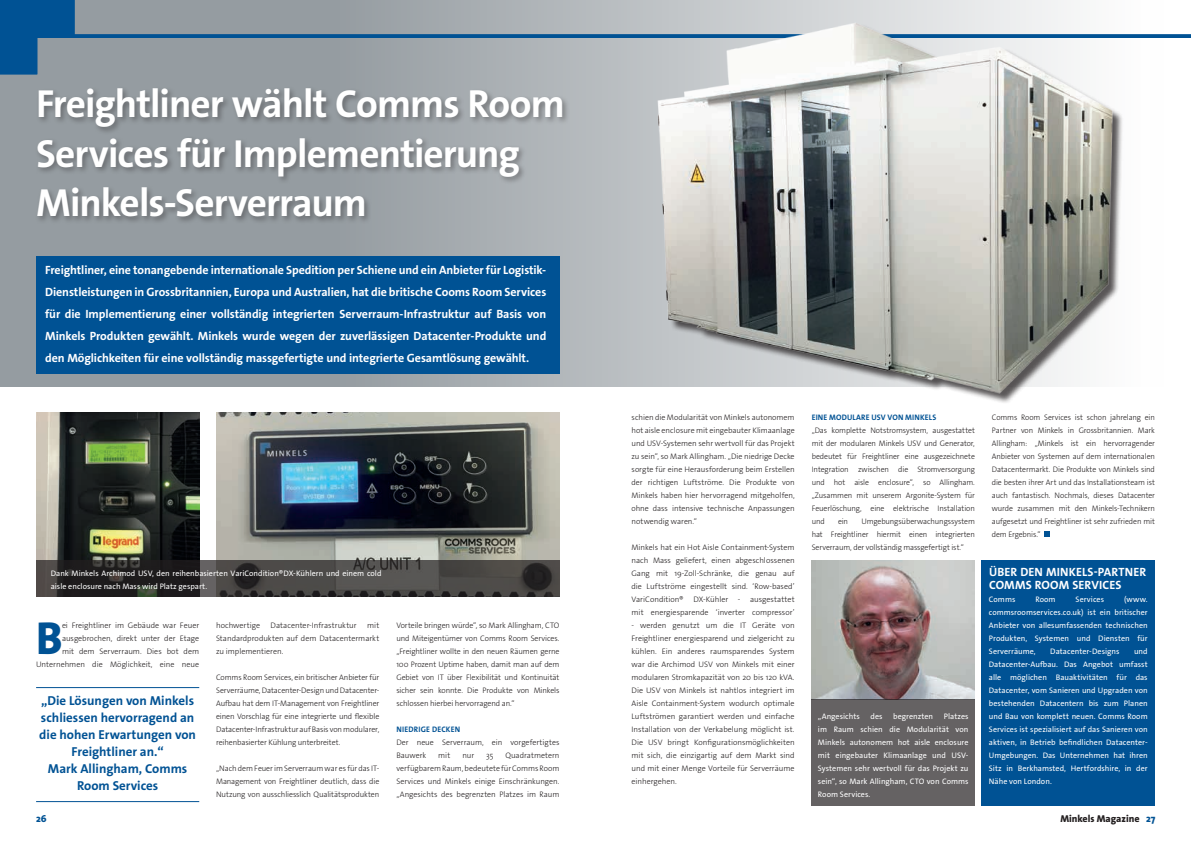
<style>
.page{position:relative;width:1191px;height:842px;background:#fff}
.page>*{position:absolute;margin:0;border:0;box-sizing:border-box;transform-origin:0 0}
.t1{font:800 46.5px "The Sans Os F";color:#005294}
.t2{font:700 39.4px/49.2px "The Sans Os F";letter-spacing:-.025em;color:#fff}
.t3{font:700 13px/17px "The Sans Os F";color:#005294;text-align:center}
.t4{font:700 12px/22px "The Sans Os F";letter-spacing:-.01em;color:#fff;text-align:justify}
.t5{font:800 10px "The Sans Os F";color:#231f20}
.t6{font:800 10px "The Sans Os F";color:#005294}
.t7{font:300 8px/13px "The Sans Os F";letter-spacing:-.005em;color:#231f20;text-align:justify}
.t8{font:8px/13px "The Sans Os F";letter-spacing:.005em;color:#fff;text-align:justify}
.t9{font:700 8px "The Sans Os F";letter-spacing:.02em;color:#005294}
.s1{color:#005294}
</style>
<div class="page">
<svg style="left:0;top:74px;width:649px;height:313px;background:#a5abaf"></svg>
<svg style="left:0;top:0;width:1191px;height:74px;background:#9caab5"></svg>
<img style="left:649px;top:15px;width:472px;height:386px">
<img style="left:36px;top:412px;width:163px;height:148px">
<img style="left:216px;top:412px;width:343px;height:148px">
<svg style="left:36px;top:560px;width:523px;height:37px;background:#3d3b3a"></svg>
<div style="left:35px;top:86px;width:535px;height:139px;background:#231f20;opacity:.4"></div>
<div style="left:36px;top:256px;width:523px;height:118px;background:#005294"></div>
<hr style="left:36px;top:687px;width:163px;height:1px;background:#005294">
<hr style="left:36px;top:801px;width:163px;height:1px;background:#005294">
<svg style="left:1044px;top:531px;width:5px;height:6px"></svg>
<img style="left:811px;top:561px;width:163px;height:139px">
<div style="left:981px;top:561px;width:174px;height:245px;background:#005294"></div>
<div style="left:811px;top:700px;width:163px;height:106px;background:#656263"></div>
<h2 class="t2" style="left:36px;top:80px;width:530px">Freightliner wählt Comms Room<br>Services für Implementierung<br>Minkels-Serverraum</h2>
<p class="t4" style="left:45px;top:259px;width:503px">Freightliner, eine tonangebende internationale Spedition per Schiene und ein Anbieter für Logistik-Dienstleistungen in Grossbritannien, Europa und Australien, hat die britische Cooms Room Services für die Implementierung einer vollständig integrierten Serverraum-Infrastruktur auf Basis von Minkels Produkten gewählt. Minkels wurde wegen der zuverlässigen Datacenter-Produkte und den Möglichkeiten für eine vollständig massgefertigte und integrierte Gesamtlösung gewählt.</p>
<p class="t8" style="left:51px;top:566px;width:332px">Dank Minkels Archimod USV, den reihenbasierten VariCondition®DX-Kühlern und einem cold aisle enclosure nach Mass wird Platz gespart.</p>
<p class="t7" style="left:36px;top:618px;width:165px;text-align:right">ei Freightliner im Gebäude war Feuer ausgebrochen, direkt unter der Etage<br>mit dem Serverraum. Dies bot dem Unternehmen die Möglichkeit, eine neue</p>
<p class="t7" style="left:216px;top:618px;width:46px">hochwertige</p>
<p class="t7" style="left:271px;top:618px;width:87px">Datacenter-Infrastruktur</p>
<p class="t7" style="left:216px;top:618px;width:165px;text-indent:151px">mit Standardprodukten auf dem Datacentermarkt zu implementieren.</p>
<p class="t7" style="left:216px;top:670px;width:165px">Comms Room Services, ein britischer Anbieter für Serverräume, Datacenter-Design und Datacenter-Aufbau hat dem IT-Management von Freightliner einen Vorschlag für eine integrierte und flexible Datacenter-Infrastruktur auf Basis von modularer, reihenbasierter Kühlung unterbreitet.</p>
<p class="t7" style="left:216px;top:761px;width:165px">„Nach dem Feuer im Serverraum war es für das IT-Management von Freightliner deutlich, dass die Nutzung von ausschliesslich Qualitätsprodukten</p>
<h1 class="t1" style="left:36px;top:608px;width:28px">B</h1>
<h3 class="t3" style="left:39px;top:692px;width:158px">„Die Lösungen von Minkels schliessen hervorragend an die hohen Erwartungen von<br>Freightliner an.“<br>Mark Allingham, Comms<br>Room Services</h3>
<p class="t7" style="left:396px;top:618px;width:165px">Vorteile bringen würde“, so Mark Allingham, CTO und Miteigentümer von Comms Room Services. „Freightliner wollte in den neuen Räumen gerne 100 Prozent Uptime haben, damit man auf dem Gebiet von IT über Flexibilität und Kontinuität sicher sein konnte. Die Produkte von Minkels schlossen hierbei hervorragend an.“</p>
<p class="t9" style="left:396px;top:724px;width:11px">Niedrige</p>
<p class="t9" style="left:432px;top:724px;width:11px">Decken</p>
<p class="t7" style="left:396px;top:735px;width:165px">Der neue Serverraum, ein vorgefertigtes<br>Bauwerk</p>
<p class="t7" style="left:396px;top:748px;width:165px;text-indent:109px">Quadratmetern verfügbarem Raum, bedeutete für Comms Room Services und Minkels einige Einschränkungen. „Angesichts des begrenzten Platzes im Raum</p>
<p class="t7" style="left:438px;top:748px;width:14px">mit</p>
<p class="t7" style="left:462px;top:748px;width:13px">nur</p>
<p class="t7" style="left:486px;top:748px;width:9px">35</p>
<p class="t7" style="left:631px;top:410px;width:165px">schien die Modularität von Minkels autonomem hot aisle enclosure mit eingebauter Klimaanlage und USV-Systemen sehr wertvoll für das Projekt zu sein“, so Mark Allingham. „Die niedrige Decke sorgte für eine Herausforderung beim Erstellen der richtigen Luftströme. Die Produkte von Minkels haben hier hervorragend mitgeholfen, ohne dass intensive technische Anpassungen notwendig waren.“</p>
<p class="t7" style="left:631px;top:540px;width:165px">Minkels hat ein Hot Aisle Containment-System nach Mass geliefert, einen abgeschlossenen Gang mit 19-Zoll-Schränke, die genau auf die Luftströme eingestellt sind. ‘Row-based’ VariCondition® DX-Kühler - ausgestattet mit energiesparende ‘inverter compressor’</p>
<p class="t7" style="left:631px;top:618px;width:165px">- werden genutzt um die IT Geräte von Freightliner energiesparend und zielgericht zu kühlen. Ein anderes raumsparendes System war die Archimod USV von Minkels mit einer modularen Stromkapazität von 20 bis 120 kVA.<br>Die USV von Minkels ist nahtlos integriert im Aisle Containment-System wodurch optimale Luftströmen garantiert werden und einfache Installation von der Verkabelung möglicht ist.<br>Die USV bringt Konfigurationsmöglichkeiten mit sich, die einzigartig auf dem Markt sind und mit einer Menge Vorteile für Serverräume einhergehen.</p>
<p class="t9" style="left:811px;top:412px;width:24px">Eine modulare</p>
<p class="t9" style="left:871px;top:412px;width:23px">USV von</p>
<p class="t9" style="left:905px;top:412px;width:12px">Minkels</p>
<p class="t7" style="left:811px;top:423px;width:165px">„Das komplette Notstromsystem, ausgestattet mit der modularen Minkels USV und Generator, bedeutet für Freightliner eine ausgezeichnete Integration zwischen die Stromversorgung und hot aisle enclosure“, so Allingham. „Zusammen mit unserem Argonite-System für Feuerlöschung, eine elektrische Installation und</p>
<p class="t7" style="left:811px;top:514px;width:165px;text-indent:50px">Umgebungsüberwachungssystem hat Freightliner hiermit einen integrierten Serverraum, der vollständig massgefertigt ist.“</p>
<p class="t7" style="left:838px;top:514px;width:12px">ein</p>
<p class="t8" style="left:818px;top:709px;width:43px">„Angesichts</p>
<p class="t8" style="left:870px;top:709px;width:14px">des</p>
<p class="t8" style="left:893px;top:709px;width:42px">begrenzten</p>
<p class="t8" style="left:818px;top:709px;width:152px;text-indent:126px">Platzes im Raum schien die Modularität von Minkels autonomem hot aisle enclosure mit eingebauter Klimaanlage und USV-Systemen sehr wertvoll für das Projekt zu sein“, so Mark Allingham, CTO von Comms Room Services.</p>
<p class="t7" style="left:991px;top:410px;width:165px">Comms Room Services ist schon jahrelang ein Partner von Minkels in Grossbritannien. Mark Allingham: „Minkels ist ein hervorragender Anbieter von Systemen auf dem internationalen Datacentermarkt. Die Produkte von Minkels sind die besten ihrer Art und das Installationsteam ist auch fantastisch. Nochmals, dieses Datacenter wurde zusammen mit den Minkels-Technikern aufgesetzt und Freightliner ist sehr zufrieden mit dem Ergebnis.“</p>
<h3 class="t4" style="left:989px;top:560px;width:16px">Über</h3>
<h3 class="t4" style="left:1020px;top:560px;width:8px">den</h3>
<h3 class="t4" style="left:1046px;top:560px;width:18px">Minkels</h3>
<h3 class="t4" style="left:1093px;top:560px;width:19px">-Partner</h3>
<h3 class="t4" style="left:989px;top:573px;width:17px">Comms</h3>
<h3 class="t4" style="left:1034px;top:573px;width:17px">Room</h3>
<h3 class="t4" style="left:1072px;top:573px;width:14px">Services</h3>
<p class="t8" style="left:989px;top:592px;width:28px">Comms</p>
<p class="t8" style="left:1035px;top:592px;width:22px">Room</p>
<p class="t8" style="left:1075px;top:592px;width:30px">Services</p>
<p class="t8" style="left:989px;top:592px;width:160px;text-indent:135px">(www. commsroomservices.co.uk) ist ein britischer Anbieter von allesumfassenden technischen Produkten, Systemen und Diensten für Serverräume,</p>
<p class="t8" style="left:989px;top:644px;width:160px;text-indent:145px">und Datacenter-Aufbau. Das Angebot umfasst alle möglichen Bauaktivitäten für das Datacenter, vom Sanieren und Upgraden von bestehenden Datacentern bis zum Planen und Bau von komplett neuen. Comms Room Services ist spezialisiert auf das Sanieren von aktiven, in Betrieb befindlichen Datacenter-Umgebungen. Das Unternehmen hat ihren Sitz in Berkhamsted, Hertfordshire, in der Nähe von London.</p>
<p class="t8" style="left:1050px;top:644px;width:71px">Datacenter-Designs</p>
<p class="t6" style="left:36px;top:812px;width:12px">26</p>
<p class="t5" style="left:1060px;top:812px;width:97px">Minkels Magazine <span class="s1">27</span></p>
</div>
